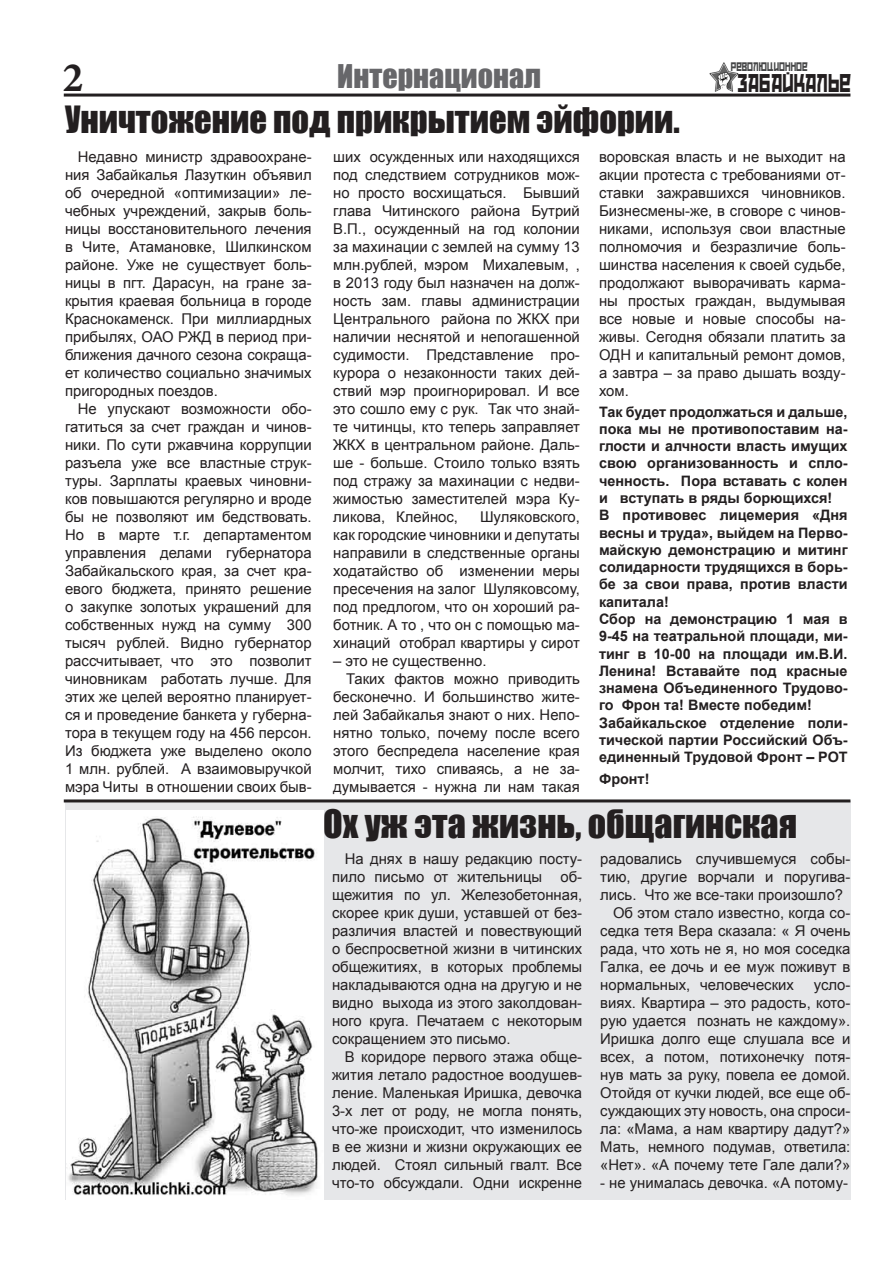
<style>
.page{position:relative;width:893px;height:1263px;background:#fff}
.page>*{position:absolute;margin:0;border:0;box-sizing:border-box;transform-origin:0 0}
.t1{font:700 42px "Minion Pro";color:#231f20}
.Заголовок{font:36px "Impact";color:#231f20}
.Заголовок-2{font:34.5px "Impact";color:#231f20}
.Самый_большой{font:30px "Impact";color:#67676a}
.t2{font:22.5px "Red October";color:#231f20;scale:.7 1}
.Основной_шрифт{font:14.85px/18px "Arial";color:#231f20;text-align:justify}
.t3{font:700 14.4px/17.2px "Arial";color:#231f20;text-align:justify}
.t4{font:10.95px "Red October";color:#454647;scale:.7 1}
</style>
<div class="page">
<div style="left:65px;top:801px;width:785px;height:398px;background:#e6e7e9"></div>
<hr style="left:64px;top:94px;width:786px;height:3px;background:#231f20">
<img style="left:709px;top:62px;width:29px;height:29px">
<img style="left:66px;top:810px;width:257px;height:389px">
<hr style="left:64px;top:799px;width:786px;height:3px;background:#231f20">
<p class="t4" style="left:731px;top:60px;width:111px">Революционное</p>
<p class="t1" style="left:63px;top:48px;width:22px">2</p>
<p class="Самый_большой" style="left:337px;top:53px;width:205px">Интернационал</p>
<p class="t2" style="left:738px;top:69px;width:162px">Забайкалье</p>
<p class="Заголовок-2" style="left:65px;top:93px;width:616px">Уничтожение под прикрытием эйфории.</p>
<p class="Основной_шрифт" style="left:65px;top:148px;width:248px;text-indent:13px">Недавно министр здравоохране&shy;ния Забайкалья Лазуткин объявил об очередной «оптимизации» ле&shy;чебных учреждений, закрыв боль&shy;ницы восстановительного лечения в Чите, Атамановке, Шилкинском районе. Уже не существует боль&shy;ницы в пгт. Дарасун, на гране за&shy;крытия краевая больница в городе Краснокаменск. При миллиардных прибылях, ОАО РЖД в период при&shy;ближения дачного сезона сокраща&shy;ет количество социально значимых пригородных поездов.</p>
<p class="Основной_шрифт" style="left:65px;top:400px;width:248px;text-indent:13px">Не упускают возможности обо&shy;гатиться за счет граждан и чинов&shy;ники. По сути ржавчина коррупции разъела уже все властные струк&shy;туры. Зарплаты краевых чиновни&shy;ков повышаются регулярно и вроде бы не позволяют им бедствовать.<br>Но в марте т.г. департаментом управления делами губернатора Забайкальского края, за счет кра&shy;евого бюджета, принято решение о закупке золотых украшений для собственных нужд на сумму 300 тысяч рублей. Видно губернатор рассчитывает, что это позволит чиновникам работать лучше. Для этих же целей вероятно планирует&shy;ся и проведение банкета у губерна&shy;тора в текущем году на 456 персон.<br>Из бюджета уже выделено около 1 млн. рублей. А взаимовыручкой мэра Читы в отношении своих быв-</p>
<p class="Основной_шрифт" style="left:333px;top:148px;width:248px">ших осужденных или находящихся под следствием сотрудников мож&shy;но просто восхищаться. Бывший глава Читинского района Бутрий В.П., осужденный на год колонии за махинации с землей на сумму 13 млн.рублей, мэром Михалевым, , в 2013 году был назначен на долж&shy;ность зам. главы администрации Центрального района по ЖКХ при наличии неснятой и непогашенной судимости. Представление про&shy;курора о незаконности таких дей&shy;ствий мэр проигнорировал. И все это сошло ему с рук. Так что знай&shy;те читинцы, кто теперь заправляет ЖКХ в центральном районе. Даль&shy;ше - больше. Стоило только взять под стражу за махинации с недви&shy;жимостью заместителей мэра Ку&shy;ликова, Клейнос,</p>
<p class="Основной_шрифт" style="left:333px;top:508px;width:248px;text-indent:147px">Шуляковского, как городские чиновники и депутаты направили в следственные органы ходатайство об изменении меры пресечения на залог Шуляковсому, под предлогом, что он хороший ра&shy;ботник. А то , что он с помощью ма&shy;хинаций отобрал квартиры у сирот</p>
<p class="Основной_шрифт" style="left:333px;top:652px;width:155px">– это не существенно.</p>
<p class="Основной_шрифт" style="left:333px;top:670px;width:248px;text-indent:13px">Таких фактов можно приводить бесконечно. И большинство жите&shy;лей Забайкалья знают о них. Непо&shy;нятно только, почему после всего этого беспредела население края молчит, тихо спиваясь, а не за&shy;думывается - нужна ли нам такая</p>
<p class="Основной_шрифт" style="left:599px;top:148px;width:248px">воровская власть и не выходит на акции протеста с требованиями от&shy;ставки зажравшихся чиновников.<br>Бизнесмены-же, в сговоре с чинов&shy;никами, используя свои властные полномочия и безразличие боль&shy;шинства населения к своей судьбе, продолжают выворачивать карма&shy;ны простых граждан, выдумывая все новые и новые способы на&shy;живы. Сегодня обязали платить за ОДН и капитальный ремонт домов, а завтра – за право дышать возду&shy;хом.</p>
<p class="t3" style="left:599px;top:403px;width:250px">Так будет продолжаться и дальше, пока мы не противопоставим на&shy;глости и алчности власть имущих свою организованность и спло&shy;ченность. Пора вставать с колен и вступать в ряды борющихся!</p>
<p class="t3" style="left:599px;top:507px;width:250px">В противовес лицемерия «Дня весны и труда», выйдем на Перво&shy;майскую демонстрацию и митинг солидарности трудящихся в борь&shy;бе за свои права, против власти капитала!</p>
<p class="t3" style="left:599px;top:610px;width:250px">Сбор на демонстрацию 1 мая в 9-45 на театральной площади, ми&shy;тинг в 10-00 на площади им.В.И.<br>Ленина! Вставайте под красные знамена Объединенного Трудово&shy;го Фрон та! Вместе победим!</p>
<p class="t3" style="left:599px;top:714px;width:250px">Забайкальское отделение поли&shy;тической партии Российский Объ&shy;единенный Трудовой Фронт – РОТ</p>
<p class="t3" style="left:599px;top:770px;width:52px">Фронт!</p>
<p class="Заголовок" style="left:323px;top:796px;width:475px">Ох уж эта жизнь, общагинская</p>
<p class="Основной_шрифт" style="left:332px;top:850px;width:252px;text-indent:13px">На днях в нашу редакцию посту&shy;пило письмо от жительницы об&shy;щежития по ул. Железобетонная, скорее крик души, уставшей от без&shy;различия властей и повествующий о беспросветной жизни в читинских общежитиях, в которых проблемы накладываются одна на другую и не видно выхода из этого заколдован&shy;ного круга. Печатаем с некоторым сокращением это письмо.</p>
<p class="Основной_шрифт" style="left:332px;top:1048px;width:252px;text-indent:13px">В коридоре первого этажа обще&shy;жития летало радостное воодушев&shy;ление. Маленькая Иришка, девочка 3-х лет от роду, не могла понять, что-же происходит, что изменилось в ее жизни и жизни окружающих ее людей. Стоял сильный гвалт. Все что-то обсуждали. Одни искренне</p>
<p class="Основной_шрифт" style="left:600px;top:850px;width:252px">радовались случившемуся собы&shy;тию, другие ворчали и поругива&shy;лись. Что же все-таки произошло?</p>
<p class="Основной_шрифт" style="left:600px;top:904px;width:252px;text-indent:13px">Об этом стало известно, когда со&shy;седка тетя Вера сказала: « Я очень рада, что хоть не я, но моя соседка Галка, ее дочь и ее муж поживут в нормальных, человеческих</p>
<p class="Основной_шрифт" style="left:600px;top:976px;width:252px;text-indent:213px">усло&shy;виях. Квартира – это радость, кото&shy;рую удается познать не каждому».<br>Иришка долго еще слушала все и всех, а потом, потихонечку потя&shy;нув мать за руку, повела ее домой.<br>Отойдя от кучки людей, все еще об&shy;суждающих эту новость, она спроси&shy;ла: «Мама, а нам квартиру дадут?» Мать, немного подумав, ответила: «Нет». «А почему тете Гале дали?»</p>
<p class="Основной_шрифт" style="left:600px;top:1174px;width:249px">- не унималась девочка. «А потому-</p>
</div>
